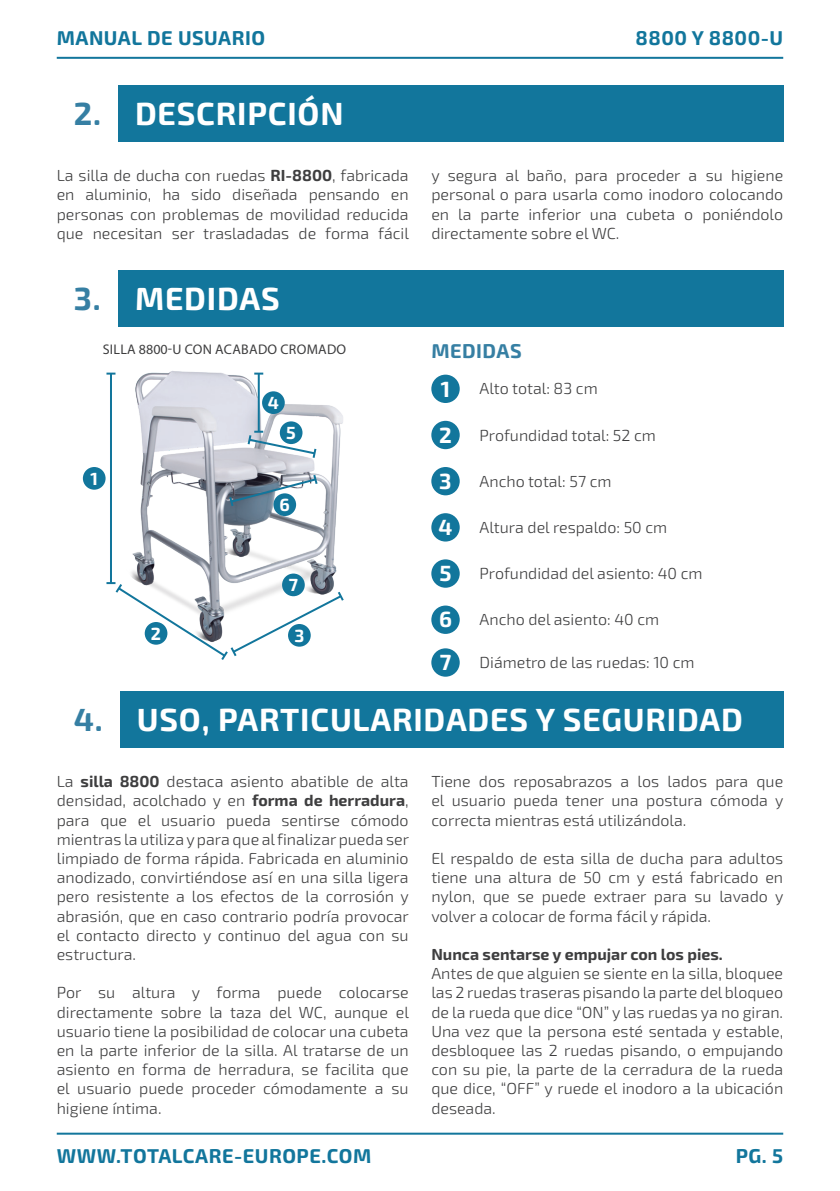
<style>
.page{position:relative;width:840px;height:1191px;background:#fff}
.page>*{position:absolute;margin:0;border:0;box-sizing:border-box;transform-origin:0 0}
._00-titulo{font:700 32px "Exo 2";letter-spacing:.025em;color:#fff}
.t1{font:700 32px "Exo 2";color:#367fa3}
.t2{font:700 22px "Exo 2";color:#fff}
.t3{font:700 20px "Exo 2";letter-spacing:.025em;color:#12769c}
.t4{font:700 20px "Exo 2";letter-spacing:.025em;color:#367fa3}
.t5{font:700 17.6px "Exo 2";color:#fff}
.t6{font:300 16px/19.2px "Exo 2";color:#3e3e3f;text-align:justify}
.t7{font:700 16px "Exo 2";color:#3e3e3f}
._99-texto-peque-vers{font:14px "Myriad Pro";letter-spacing:.02em;color:#3e3e3f}
.s1{font-weight:700}
</style>
<div class="page">
<hr style="left:57px;top:57px;width:725px;height:2px;background:#12769c">
<hr style="left:57px;top:1132px;width:725px;height:2px;background:#12769c">
<div style="left:118px;top:85px;width:664px;height:57px;background:#12769c"></div>
<div style="left:118px;top:270px;width:664px;height:57px;background:#12769c"></div>
<div style="left:120px;top:691px;width:662px;height:56px;background:#12769c"></div>
<div style="left:431px;top:375px;width:28px;height:28px;background:#12769c;border-radius:50%"></div>
<div style="left:431px;top:421px;width:28px;height:28px;background:#12769c;border-radius:50%"></div>
<div style="left:431px;top:467px;width:28px;height:28px;background:#12769c;border-radius:50%"></div>
<div style="left:431px;top:513px;width:28px;height:28px;background:#12769c;border-radius:50%"></div>
<div style="left:431px;top:559px;width:28px;height:29px;background:#12769c;border-radius:50%"></div>
<div style="left:431px;top:605px;width:28px;height:29px;background:#12769c;border-radius:50%"></div>
<img style="left:97px;top:371px;width:246px;height:211px">
<div style="left:83px;top:467px;width:22px;height:23px;background:#12769c;border-radius:50%"></div>
<div style="left:279px;top:421px;width:23px;height:23px;background:#12769c;border-radius:50%"></div>
<div style="left:273px;top:493px;width:23px;height:23px;background:#12769c;border-radius:50%"></div>
<div style="left:262px;top:391px;width:22px;height:23px;background:#12769c;border-radius:50%"></div>
<hr style="left:110px;top:373px;width:2px;height:210px;background:#12769c">
<svg style="left:106px;top:372px;width:9px;height:2px"></svg>
<hr style="left:257px;top:373px;width:2px;height:59px;background:#12769c">
<svg style="left:254px;top:372px;width:9px;height:2px"></svg>
<svg style="left:106px;top:582px;width:238px;height:78px"></svg>
<svg style="left:246px;top:431px;width:71px;height:29px"></svg>
<svg style="left:228px;top:472px;width:91px;height:36px"></svg>
<div style="left:431px;top:648px;width:28px;height:28px;background:#12769c;border-radius:50%"></div>
<div style="left:282px;top:573px;width:22px;height:23px;background:#12769c;border-radius:50%"></div>
<p class="t3" style="left:57px;top:26px;width:210px">MANUAL DE USUARIO</p>
<p class="t3" style="left:635px;top:26px;width:149px">8800 Y 8800-U</p>
<p class="t1" style="left:74px;top:94px;width:29px">2.</p>
<p class="_00-titulo" style="left:135px;top:94px;width:210px">DESCRIPCIÓN</p>
<p class="t6" style="left:57px;top:166px;width:353px">La silla de ducha con ruedas <span class="s1">RI-8800</span>, fabricada en aluminio, ha sido diseñada pensando en personas con problemas de movilidad reducida que necesitan ser trasladadas de forma fácil</p>
<p class="t1" style="left:74px;top:279px;width:28px">3.</p>
<p class="_00-titulo" style="left:135px;top:279px;width:146px">MEDIDAS</p>
<p class="_99-texto-peque-vers" style="left:103px;top:341px;width:245px">SILLA 8800-U CON ACABADO CROMADO</p>
<p class="t5" style="left:90px;top:468px;width:9px">1</p>
<p class="t5" style="left:268px;top:392px;width:13px">4</p>
<p class="t5" style="left:286px;top:422px;width:11px">5</p>
<p class="t5" style="left:279px;top:494px;width:12px">6</p>
<p class="t5" style="left:288px;top:574px;width:11px">7</p>
<p class="t5" style="left:151px;top:623px;width:12px">2</p>
<p class="t5" style="left:294px;top:625px;width:11px">3</p>
<p class="t6" style="left:431px;top:166px;width:353px">y segura al baño, para proceder a su higiene personal o para usarla como inodoro colocando en la parte inferior una cubeta o poniéndolo directamente sobre el WC.</p>
<p class="t4" style="left:431px;top:339px;width:92px">MEDIDAS</p>
<p class="t2" style="left:440px;top:376px;width:11px">1</p>
<p class="t6" style="left:479px;top:379px;width:120px">Alto total: 83 cm</p>
<p class="t2" style="left:439px;top:422px;width:14px">2</p>
<p class="t6" style="left:479px;top:426px;width:178px">Profundidad total: 52 cm</p>
<p class="t2" style="left:439px;top:468px;width:14px">3</p>
<p class="t6" style="left:479px;top:472px;width:133px">Ancho total: 57 cm</p>
<p class="t2" style="left:438px;top:514px;width:15px">4</p>
<p class="t6" style="left:479px;top:518px;width:189px">Altura del respaldo: 50 cm</p>
<p class="t2" style="left:439px;top:560px;width:14px">5</p>
<p class="t6" style="left:479px;top:564px;width:224px">Profundidad del asiento: 40 cm</p>
<p class="t2" style="left:439px;top:606px;width:14px">6</p>
<p class="t6" style="left:479px;top:610px;width:181px">Ancho del asiento: 40 cm</p>
<p class="t2" style="left:439px;top:649px;width:13px">7</p>
<p class="t6" style="left:479px;top:653px;width:216px">Diámetro de las ruedas: 10 cm</p>
<p class="t1" style="left:74px;top:700px;width:31px">4.</p>
<p class="_00-titulo" style="left:137px;top:700px;width:607px">USO, PARTICULARIDADES Y SEGURIDAD</p>
<p class="t6" style="left:57px;top:772px;width:353px">La <span class="s1">silla 8800</span> destaca asiento abatible de alta densidad, acolchado y en <span class="s1">forma de herradura</span>, para que el usuario pueda sentirse cómodo mientras la utiliza y para que al finalizar pueda ser limpiado de forma rápida. Fabricada en aluminio anodizado, convirtiéndose así en una silla ligera pero resistente a los efectos de la corrosión y abrasión, que en caso contrario podría provocar el contacto directo y continuo del agua con su estructura.</p>
<p class="t6" style="left:57px;top:983px;width:353px">Por su altura y forma puede colocarse directamente sobre la taza del WC, aunque el usuario tiene la posibilidad de colocar una cubeta en la parte inferior de la silla. Al tratarse de un asiento en forma de herradura, se facilita que el usuario puede proceder cómodamente a su higiene íntima.</p>
<p class="t6" style="left:431px;top:772px;width:353px">Tiene dos reposabrazos a los lados para que el usuario pueda tener una postura cómoda y correcta mientras está utilizándola.</p>
<p class="t6" style="left:431px;top:849px;width:353px">El respaldo de esta silla de ducha para adultos tiene una altura de 50 cm y está fabricado en nylon, que se puede extraer para su lavado y volver a colocar de forma fácil y rápida.</p>
<p class="t7" style="left:431px;top:944px;width:293px">Nunca sentarse y empujar con los pies.</p>
<p class="t6" style="left:431px;top:964px;width:353px">Antes de que alguien se siente en la silla, bloquee las 2 ruedas traseras pisando la parte del bloqueo de la rueda que dice “ON” y las ruedas ya no giran.<br>Una vez que la persona esté sentada y estable, desbloquee las 2 ruedas pisando, o empujando con su pie, la parte de la cerradura de la rueda que dice, “OFF” y ruede el inodoro a la ubicación deseada.</p>
<p class="t3" style="left:57px;top:1144px;width:316px">WWW.TOTALCARE-EUROPE.COM</p>
<p class="t3" style="left:735px;top:1144px;width:49px">PG. 5</p>
</div>
